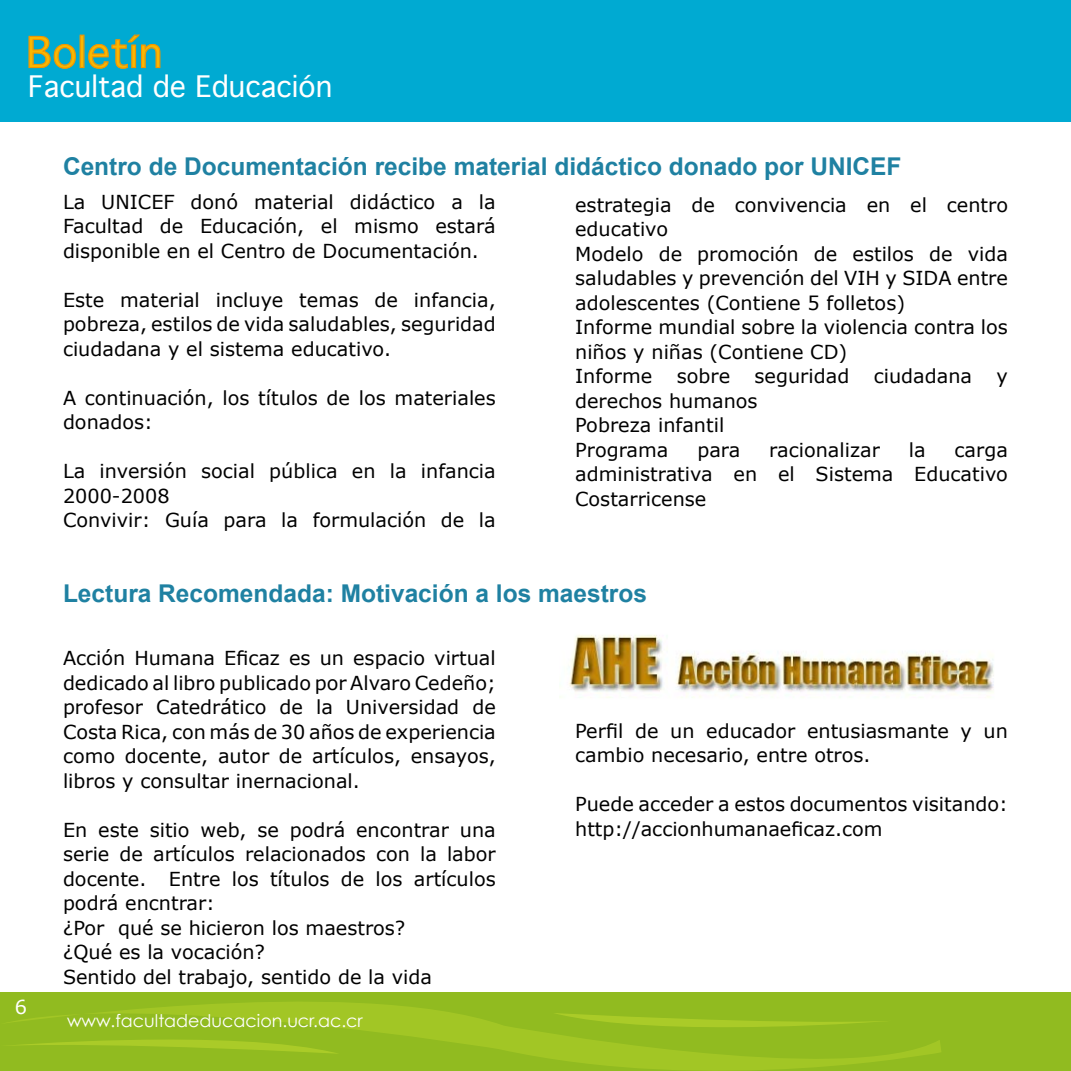
<style>
.page{position:relative;width:1071px;height:1071px;background:#fff}
.page>*{position:absolute;margin:0;border:0;box-sizing:border-box;transform-origin:0 0}
.t1{font:41.12px "Geneva";color:#fab700}
.t2{font:28.35px "Geneva";color:#fff}
.t3{font:700 24.5px "Arial";color:#1f81a2}
.t4{font:19.25px/24.5px "Verdana";color:#000}
.t5{font:19.25px "Verdana";color:#fff}
.t6{font:17.5px "Century Gothic";color:#fff}
</style>
<div class="page">
<div style="left:0;top:0;width:1071px;height:121px;background:#00aad2"></div>
<div style="left:0;top:993px;width:1071px;height:78px;background:#91bb20"></div>
<svg style="left:8px;top:1002px;width:933px;height:69px"></svg>
<svg style="left:8px;top:1040px;width:332px;height:14px"></svg>
<svg style="left:553px;top:1013px;width:339px;height:14px"></svg>
<svg style="left:28px;top:35px;width:48px;height:34px"></svg>
<div style="left:80px;top:35px;width:5px;height:33px;border:1px solid #f29400"></div>
<svg style="left:88px;top:34px;width:73px;height:35px"></svg>
<img style="left:559px;top:635px;width:435px;height:63px">
<h1 class="t1" style="left:26px;top:27px;width:138px">Boletín</h1>
<h2 class="t2" style="left:28px;top:69px;width:306px">Facultad de Educación</h2>
<p class="t3" style="left:63px;top:153px;width:840px">Centro de Documentación recibe material didáctico donado por UNICEF</p>
<p class="t4" style="left:63px;top:189px;width:434px;text-align:justify">La UNICEF donó material didáctico a la Facultad de Educación, el mismo estará disponible en el Centro de Documentación.</p>
<p class="t4" style="left:63px;top:287px;width:434px;text-align:justify">Este material incluye temas de infancia, pobreza, estilos de vida saludables, seguridad ciudadana y el sistema educativo.</p>
<p class="t4" style="left:63px;top:385px;width:434px">A continuación, los títulos de los materiales donados:</p>
<p class="t4" style="left:63px;top:459px;width:434px">La inversión social pública en la infancia<br>2000-2008<br>Convivir: Guía para la formulación de la</p>
<p class="t4" style="left:575px;top:192px;width:434px">estrategia de convivencia en el centro educativo<br>Modelo de promoción de estilos de vida saludables y prevención del VIH y SIDA entre adolescentes (Contiene 5 folletos)<br>Informe mundial sobre la violencia contra los niños y niñas (Contiene CD)<br>Informe</p>
<p class="t4" style="left:677px;top:363px;width:55px">sobre</p>
<p class="t4" style="left:755px;top:363px;width:96px">seguridad</p>
<p class="t4" style="left:874px;top:363px;width:100px">ciudadana</p>
<p class="t4" style="left:997px;top:363px;width:13px">y</p>
<p class="t4" style="left:575px;top:388px;width:184px">derechos humanos<br>Pobreza infantil<br>Programa</p>
<p class="t4" style="left:697px;top:437px;width:45px">para</p>
<p class="t4" style="left:769px;top:437px;width:112px">racionalizar</p>
<p class="t4" style="left:909px;top:437px;width:18px">la</p>
<p class="t4" style="left:575px;top:437px;width:434px;text-align:justify;text-indent:379px">carga administrativa en el Sistema Educativo Costarricense</p>
<p class="t3" style="left:63px;top:580px;width:586px">Lectura Recomendada: Motivación a los maestros</p>
<p class="t5" style="left:15px;top:995px;width:14px">6</p>
<p class="t4" style="left:63px;top:645px;width:434px;text-align:justify">Acción Humana Eficaz es un espacio virtual dedicado al libro publicado por Alvaro Cedeño; profesor Catedrático de la Universidad de Costa Rica, con más de 30 años de experiencia como docente, autor de artículos, ensayos, libros y consultar inernacional.</p>
<p class="t4" style="left:63px;top:817px;width:434px">En este sitio web, se podrá encontrar una serie de artículos relacionados con la labor docente. Entre los títulos de los artículos podrá encntrar:<br>¿Por qué se hicieron los maestros?<br>¿Qué es la vocación?<br>Sentido del trabajo, sentido de la vida</p>
<p class="t6" style="left:67px;top:1010px;width:297px">www.facultadeducacion.ucr.ac.cr</p>
<p class="t4" style="left:575px;top:718px;width:434px">Perfil de un educador entusiasmante y un cambio necesario, entre otros.</p>
<p class="t4" style="left:575px;top:791px;width:434px">Puede acceder a estos documentos visitando: http://accionhumanaeficaz.com</p>
</div>
